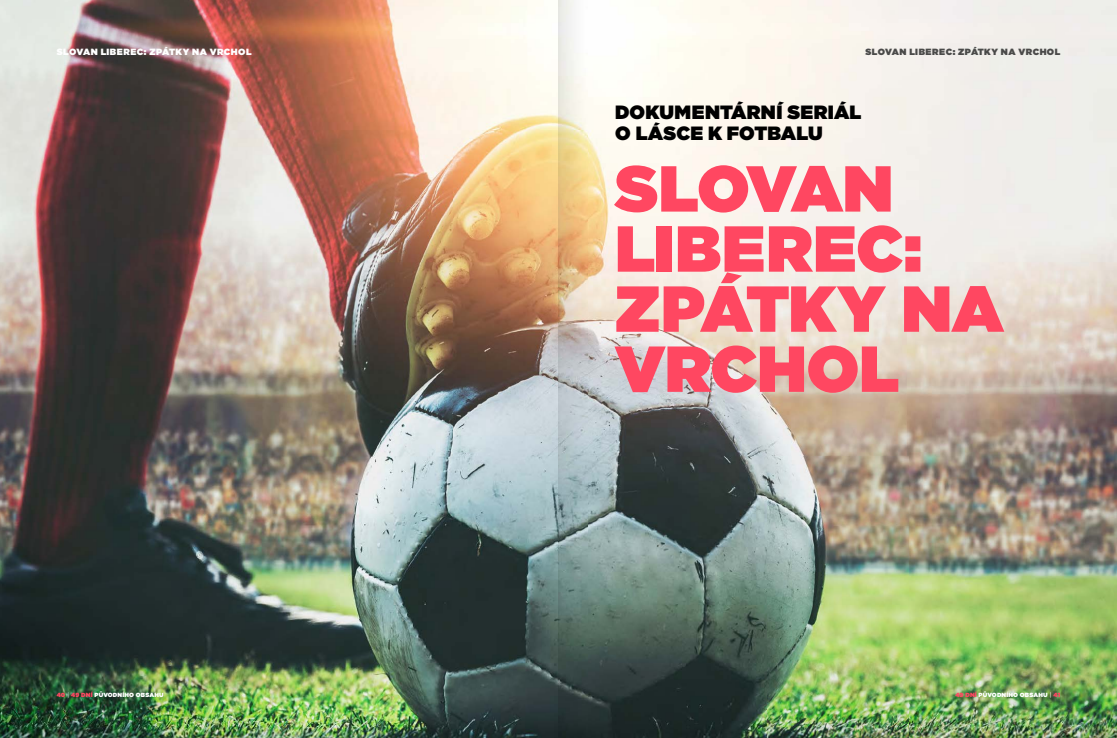
<style>
.page{position:relative;width:1117px;height:738px;background:#fff}
.page>*{position:absolute;margin:0;border:0;box-sizing:border-box;transform-origin:0 0}
.t1{font:900 64.7px/60px "Gotham";color:#ff4761}
.t2{font:900 19.2px/21.6px "Gotham";letter-spacing:.01em;color:#000}
.t3{font:900 9px "Gotham";letter-spacing:.05em;color:#fff}
.t4{font:900 9px "Gotham";letter-spacing:.05em;color:#4a4a49}
.t5{font:900 6px "Gotham";letter-spacing:.025em;color:#fff}
.s1{color:#ff4761}
.s2{font-weight:400}
</style>
<div class="page">
<img style="left:0;top:0;width:1117px;height:737px">
<img style="left:558px;top:0;width:29px;height:737px">
<h3 class="t3" style="left:57px;top:46px;width:196px">SLOVAN LIBEREC: ZPÁTKY NA VRCHOL</h3>
<h3 class="t4" style="left:865px;top:46px;width:196px">SLOVAN LIBEREC: ZPÁTKY NA VRCHOL</h3>
<h2 class="t2" style="left:615px;top:101px;width:248px">DOKUMENTÁRNÍ SERIÁL<br>O LÁSCE K FOTBALU</h2>
<h1 class="t1" style="left:615px;top:157px;width:390px">SLOVAN<br>LIBEREC:<br>ZPÁTKY NA<br>VRCHOL</h1>
<p class="t5" style="left:57px;top:690px;width:108px"><span class="s1">40</span> <span class="s2">|</span> <span class="s1">49 DNÍ</span> PŮVODNÍHO OBSAHU</p>
<p class="t5" style="left:955px;top:690px;width:106px"><span class="s1">49 DNÍ</span> PŮVODNÍHO OBSAHU <span class="s2">|</span> <span class="s1">41</span></p>
</div>
